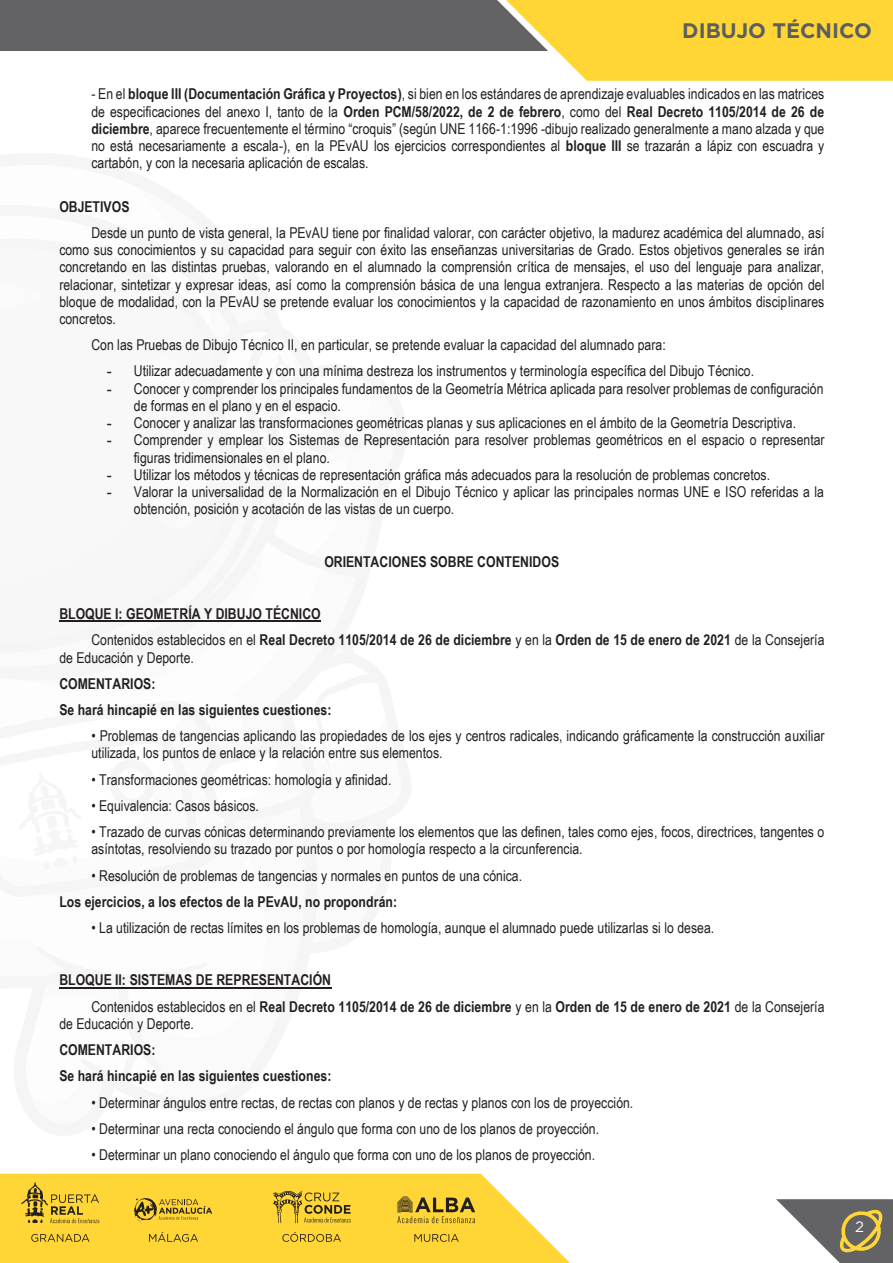
<style>
.page{position:relative;width:893px;height:1263px;background:#fff}
.page>*{position:absolute;margin:0;border:0;box-sizing:border-box;transform-origin:0 0}
.t1{font:700 21px "Gotham";color:#5b5f60}
.t2{font:15px/17.2px "Arial Narrow";color:#231f20}
.t3{font:700 15px/26.2px "Arial Narrow";color:#231f20}
.t4{font:15px "Gotham";color:#fff}
.s1{font-weight:700}
.s2{font-family:"Abadi"}
.s3{font-weight:400}
</style>
<div class="page">
<svg style="left:0;top:1174px;width:570px;height:89px;background:#fed94a"></svg>
<svg style="left:0;top:0;width:893px;height:81px"></svg>
<svg style="left:31px;top:1234px;width:58px;height:8px"></svg>
<svg style="left:282px;top:1232px;width:59px;height:10px"></svg>
<svg style="left:149px;top:1232px;width:49px;height:10px"></svg>
<svg style="left:414px;top:1234px;width:45px;height:8px"></svg>
<svg style="left:21px;top:1182px;width:78px;height:41px;background:#d4b231"></svg>
<svg style="left:397px;top:1196px;width:78px;height:27px;background:#bb9e2f"></svg>
<svg style="left:134px;top:1198px;width:78px;height:26px;background:#cdac30"></svg>
<svg style="left:273px;top:1191px;width:77px;height:32px;background:#caaa30"></svg>
<svg style="left:776px;top:1199px;width:117px;height:64px"></svg>
<hr style="left:59px;top:621px;width:262px;height:1px;background:#231f20">
<hr style="left:59px;top:987px;width:272px;height:1px;background:#231f20">
<h1 class="t1" style="left:682px;top:17px;width:191px">DIBUJO TÉCNICO</h1>
<p class="t2" style="left:91px;top:85px;width:734px;text-align:justify">- En el <span class="s1">bloque III (Documentación Gráfica y Proyectos)</span>, si bien en los estándares de aprendizaje evaluables indicados en las matrices de especificaciones del anexo I, tanto de la <span class="s1">Orden PCM/58/2022, de 2 de febrero</span>, como del <span class="s1">Real Decreto 1105/2014 de 26 de diciembre</span>, aparece frecuentemente el término “croquis” (según UNE 1166-1:1996 -dibujo realizado generalmente a mano alzada y que no está necesariamente a escala-), en la PEvAU los ejercicios correspondientes al <span class="s1">bloque III</span> se trazarán a lápiz con escuadra y cartabón, y con la necesaria aplicación de escalas.</p>
<p class="t2" style="left:91px;top:193px;width:735px;line-height:26.1px;text-indent:-32px"><span class="s1">OBJETIVOS<br></span>Desde un punto de vista general, la PEvAU tiene por finalidad valorar, con carácter objetivo, la madurez académica del alumnado, así</p>
<p class="t2" style="left:59px;top:241px;width:767px;text-align:justify">como sus conocimientos y su capacidad para seguir con éxito las enseñanzas universitarias de Grado. Estos objetivos generales se irán concretando en las distintas pruebas, valorando en el alumnado la comprensión crítica de mensajes, el uso del lenguaje para analizar, relacionar, sintetizar y expresar ideas, así como la comprensión básica de una lengua extranjera. Respecto a las materias de opción del bloque de modalidad, con la PEvAU se pretende evaluar los conocimientos y la capacidad de razonamiento en unos ámbitos disciplinares concretos.</p>
<p class="t2" style="left:91px;top:336px;width:576px">Con las Pruebas de Dibujo Técnico II, en particular, se pretende evaluar la capacidad del alumnado para:</p>
<p class="t2" style="left:107px;top:362px;width:649px"><span class="s2">-</span> Utilizar adecuadamente y con una mínima destreza los instrumentos y terminología específica del Dibujo Técnico.</p>
<p class="t2" style="left:134px;top:379px;width:691px;text-indent:-27px"><span class="s2">-</span> Conocer y comprender los principales fundamentos de la Geometría Métrica aplicada para resolver problemas de configuración de formas en el plano y en el espacio.</p>
<p class="t2" style="left:107px;top:414px;width:691px"><span class="s2">-</span> Conocer y analizar las transformaciones geométricas planas y sus aplicaciones en el ámbito de la Geometría Descriptiva.</p>
<p class="t2" style="left:134px;top:431px;width:692px;text-indent:-27px"><span class="s2">-</span> Comprender y emplear los Sistemas de Representación para resolver problemas geométricos en el espacio o representar figuras tridimensionales en el plano.</p>
<p class="t2" style="left:107px;top:465px;width:665px"><span class="s2">-</span> Utilizar los métodos y técnicas de representación gráfica más adecuados para la resolución de problemas concretos.</p>
<p class="t2" style="left:134px;top:483px;width:692px;text-indent:-27px"><span class="s2">-</span> Valorar la universalidad de la Normalización en el Dibujo Técnico y aplicar las principales normas UNE e ISO referidas a la obtención, posición y acotación de las vistas de un cuerpo.</p>
<p class="t3" style="left:324px;top:548px;width:236px">ORIENTACIONES SOBRE CONTENIDOS</p>
<p class="t3" style="left:91px;top:600px;width:734px;text-indent:-32px">BLOQUE I: GEOMETRÍA Y DIBUJO TÉCNICO<br><span class="s3">Contenidos establecidos en el</span> Real Decreto 1105/2014 de 26 de diciembre <span class="s3">y en la</span> Orden de 15 de enero de 2021 <span class="s3">de la Consejería</span></p>
<p class="t3" style="left:59px;top:643px;width:274px"><span class="s3">de Educación y Deporte.<br></span>COMENTARIOS:<br>Se hará hincapié en las siguientes cuestiones:</p>
<p class="t2" style="left:91px;top:727px;width:735px">• Problemas de tangencias aplicando las propiedades de los ejes y centros radicales, indicando gráficamente la construcción auxiliar utilizada, los puntos de enlace y la relación entre sus elementos.</p>
<p class="t2" style="left:91px;top:770px;width:301px">• Transformaciones geométricas: homología y afinidad.</p>
<p class="t2" style="left:91px;top:796px;width:169px">• Equivalencia: Casos básicos.</p>
<p class="t2" style="left:91px;top:823px;width:734px">• Trazado de curvas cónicas determinando previamente los elementos que las definen, tales como ejes, focos, directrices, tangentes o asíntotas, resolviendo su trazado por puntos o por homología respecto a la circunferencia.</p>
<p class="t2" style="left:59px;top:861px;width:464px;line-height:26.2px;text-indent:32px">• Resolución de problemas de tangencias y normales en puntos de una cónica.<br><span class="s1">Los ejercicios, a los efectos de la PEvAU, no propondrán:</span></p>
<p class="t2" style="left:91px;top:918px;width:624px">• La utilización de rectas límites en los problemas de homología, aunque el alumnado puede utilizarlas si lo desea.</p>
<p class="t3" style="left:91px;top:966px;width:734px;text-indent:-32px">BLOQUE II: SISTEMAS DE REPRESENTACIÓN<br><span class="s3">Contenidos establecidos en el</span> Real Decreto 1105/2014 de 26 de diciembre <span class="s3">y en la</span> Orden de 15 de enero de 2021 <span class="s3">de la Consejería</span></p>
<p class="t3" style="left:59px;top:1010px;width:274px"><span class="s3">de Educación y Deporte.<br></span>COMENTARIOS:<br>Se hará hincapié en las siguientes cuestiones:</p>
<p class="t2" style="left:91px;top:1093px;width:543px">• Determinar ángulos entre rectas, de rectas con planos y de rectas y planos con los de proyección.</p>
<p class="t2" style="left:91px;top:1119px;width:509px">• Determinar una recta conociendo el ángulo que forma con uno de los planos de proyección.</p>
<p class="t2" style="left:91px;top:1145px;width:505px">• Determinar un plano conociendo el ángulo que forma con uno de los planos de proyección.</p>
<p class="t4" style="left:855px;top:1217px;width:10px">2</p>
</div>
